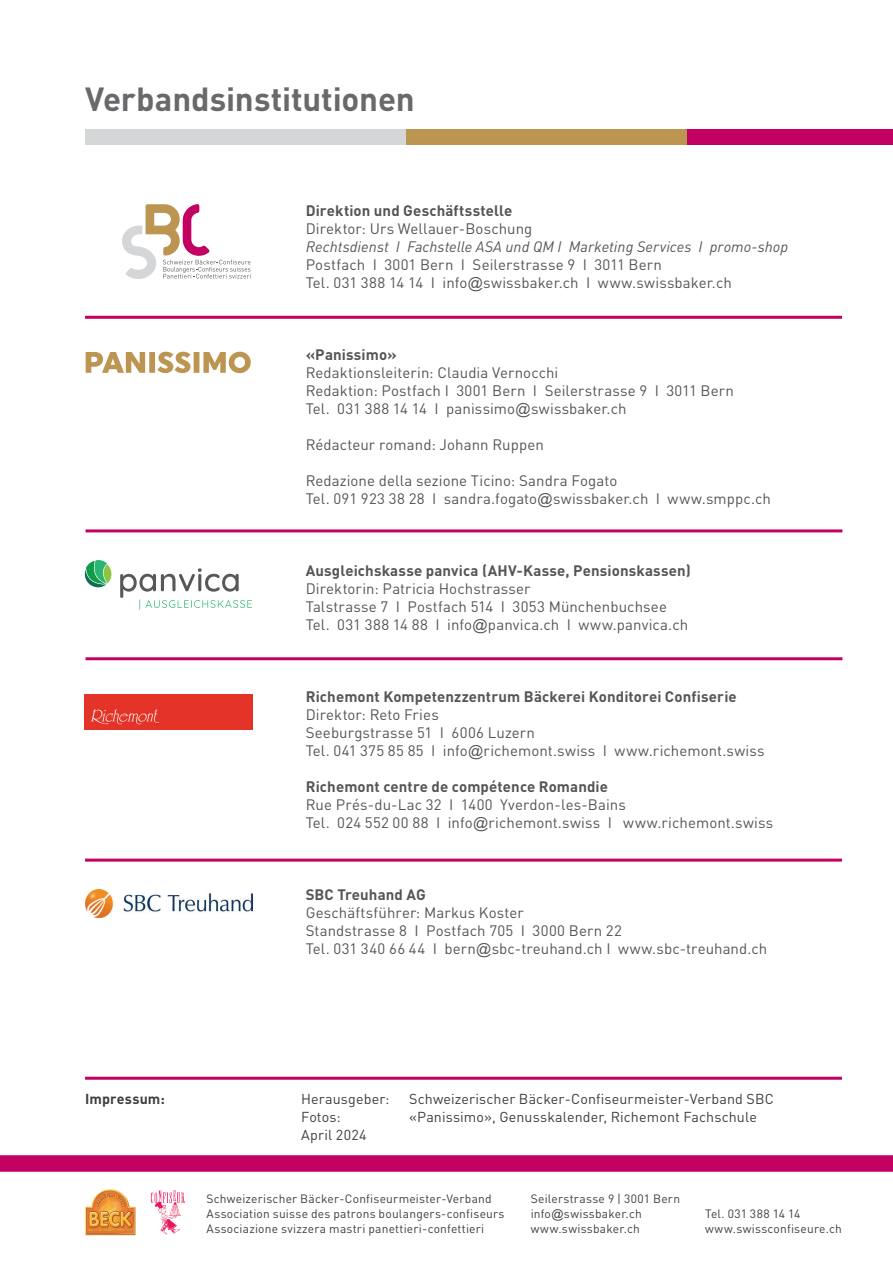
<style>
.page{position:relative;width:893px;height:1263px;background:#fff}
.page>*{position:absolute;margin:0;border:0;box-sizing:border-box;transform-origin:0 0}
.t1{font:700 33px "DINOT";letter-spacing:-.005em;color:#69696c}
.t2{font:15px/18px "DINOT";letter-spacing:.005em;color:#545557}
.t3{font:700 15px "DINOT";letter-spacing:.01em;color:#545557}
.t4{font:italic 15px "DINOT";letter-spacing:.005em;color:#545557}
.t5{font:14.25px "DINOT";letter-spacing:.01em;color:#3e3e3f}
.t6{font:700 14.25px "DINOT";letter-spacing:.01em;color:#3e3e3f}
.t7{font:12px/15px "DINOT";letter-spacing:.015em;color:#3e3e3f}
.s1{font-family:"Arial"}
</style>
<div class="page">
<div style="left:85px;top:129px;width:331px;height:16px;background:#d5d6d8"></div>
<div style="left:687px;top:129px;width:206px;height:16px;background:#c30162"></div>
<div style="left:406px;top:129px;width:281px;height:16px;background:#bc9551"></div>
<img style="left:85px;top:694px;width:167px;height:36px">
<svg style="left:120px;top:568px;width:132px;height:42px"></svg>
<svg style="left:85px;top:560px;width:27px;height:27px"></svg>
<svg style="left:86px;top:352px;width:165px;height:21px"></svg>
<svg style="left:122px;top:204px;width:129px;height:75px"></svg>
<hr style="left:85px;top:859px;width:757px;height:3px;background:#c30162">
<img style="left:86px;top:890px;width:167px;height:27px">
<hr style="left:86px;top:657px;width:756px;height:3px;background:#c30162">
<hr style="left:86px;top:529px;width:756px;height:3px;background:#c30162">
<hr style="left:85px;top:316px;width:757px;height:3px;background:#c30162">
<hr style="left:85px;top:1077px;width:757px;height:3px;background:#c30162">
<img style="left:85px;top:1189px;width:51px;height:46px">
<img style="left:150px;top:1190px;width:35px;height:45px">
<div style="left:0;top:1155px;width:893px;height:17px;background:#c30162"></div>
<h1 class="t1" style="left:85px;top:78px;width:331px">Verbandsinstitutionen</h1>
<p class="t3" style="left:306px;top:201px;width:208px">Direktion und Geschäftsstelle</p>
<p class="t2" style="left:306px;top:219px;width:228px">Direktor: Urs Wellauer-Boschung</p>
<p class="t4" style="left:306px;top:237px;width:484px">Rechtsdienst I Fachstelle ASA und QM I Marketing Services I promo-shop</p>
<p class="t2" style="left:306px;top:255px;width:428px">Postfach I 3001 Bern I Seilerstrasse 9 I 3011 Bern<br>Tel. 031 388 14 14 I info<span class="s1">@</span>swissbaker.ch I www.swissbaker.ch</p>
<p class="t3" style="left:306px;top:345px;width:93px">«Panissimo»</p>
<p class="t2" style="left:306px;top:363px;width:430px">Redaktionsleiterin: Claudia Vernocchi<br>Redaktion: Postfach I 3001 Bern I Seilerstrasse 9 I 3011 Bern<br>Tel. 031 388 14 14 I panissimo<span class="s1">@</span>swissbaker.ch</p>
<p class="t2" style="left:306px;top:435px;width:240px">Rédacteur romand: Johann Ruppen</p>
<p class="t2" style="left:306px;top:471px;width:467px">Redazione della sezione Ticino: Sandra Fogato<br>Tel. 091 923 38 28 I sandra.fogato<span class="s1">@</span>swissbaker.ch I www.smppc.ch</p>
<p class="t3" style="left:306px;top:561px;width:387px">Ausgleichskasse panvica (AHV-Kasse, Pensionskassen)</p>
<p class="t2" style="left:306px;top:579px;width:384px">Direktorin: Patricia Hochstrasser<br>Talstrasse 7 I Postfach 514 I 3053 Münchenbuchsee<br>Tel. 031 388 14 88 I info<span class="s1">@</span>panvica.ch I www.panvica.ch</p>
<p class="t3" style="left:306px;top:687px;width:433px">Richemont Kompetenzzentrum Bäckerei Konditorei Confiserie</p>
<p class="t2" style="left:306px;top:705px;width:460px">Direktor: Reto Fries<br>Seeburgstrasse 51 I 6006 Luzern<br>Tel. 041 375 85 85 I info<span class="s1">@</span>richemont.swiss I www.richemont.swiss</p>
<p class="t3" style="left:306px;top:777px;width:304px">Richemont centre de compétence Romandie</p>
<p class="t2" style="left:306px;top:795px;width:469px">Rue Prés-du-Lac 32 I 1400 Yverdon-les-Bains<br>Tel. 024 552 00 88 I info<span class="s1">@</span>richemont.swiss I www.richemont.swiss</p>
<p class="t3" style="left:306px;top:885px;width:122px">SBC Treuhand AG</p>
<p class="t2" style="left:306px;top:903px;width:463px">Geschäftsführer: Markus Koster<br>Standstrasse 8 I Postfach 705 I 3000 Bern 22<br>Tel. 031 340 66 44 I bern<span class="s1">@</span>sbc-treuhand.ch I www.sbc-treuhand.ch</p>
<p class="t6" style="left:85px;top:1089px;width:81px">Impressum:</p>
<p class="t5" style="left:301px;top:1090px;width:90px">Herausgeber:</p>
<p class="t5" style="left:409px;top:1090px;width:366px">Schweizerischer Bäcker-Confiseurmeister-Verband SBC</p>
<p class="t5" style="left:301px;top:1108px;width:41px">Fotos:</p>
<p class="t5" style="left:409px;top:1108px;width:349px">«Panissimo», Genusskalender, Richemont Fachschule</p>
<p class="t5" style="left:301px;top:1126px;width:67px">April 2024</p>
<p class="t7" style="left:206px;top:1191px;width:300px">Schweizerischer Bäcker-Confiseurmeister-Verband<br>Association suisse des patrons boulangers-confiseurs<br>Associazione svizzera mastri panettieri-confettieri</p>
<p class="t7" style="left:531px;top:1191px;width:151px">Seilerstrasse 9 | 3001 Bern info<span class="s1">@</span>swissbaker.ch www.swissbaker.ch</p>
<p class="t7" style="left:705px;top:1206px;width:138px">Tel. 031 388 14 14 www.swissconfiseure.ch</p>
</div>
